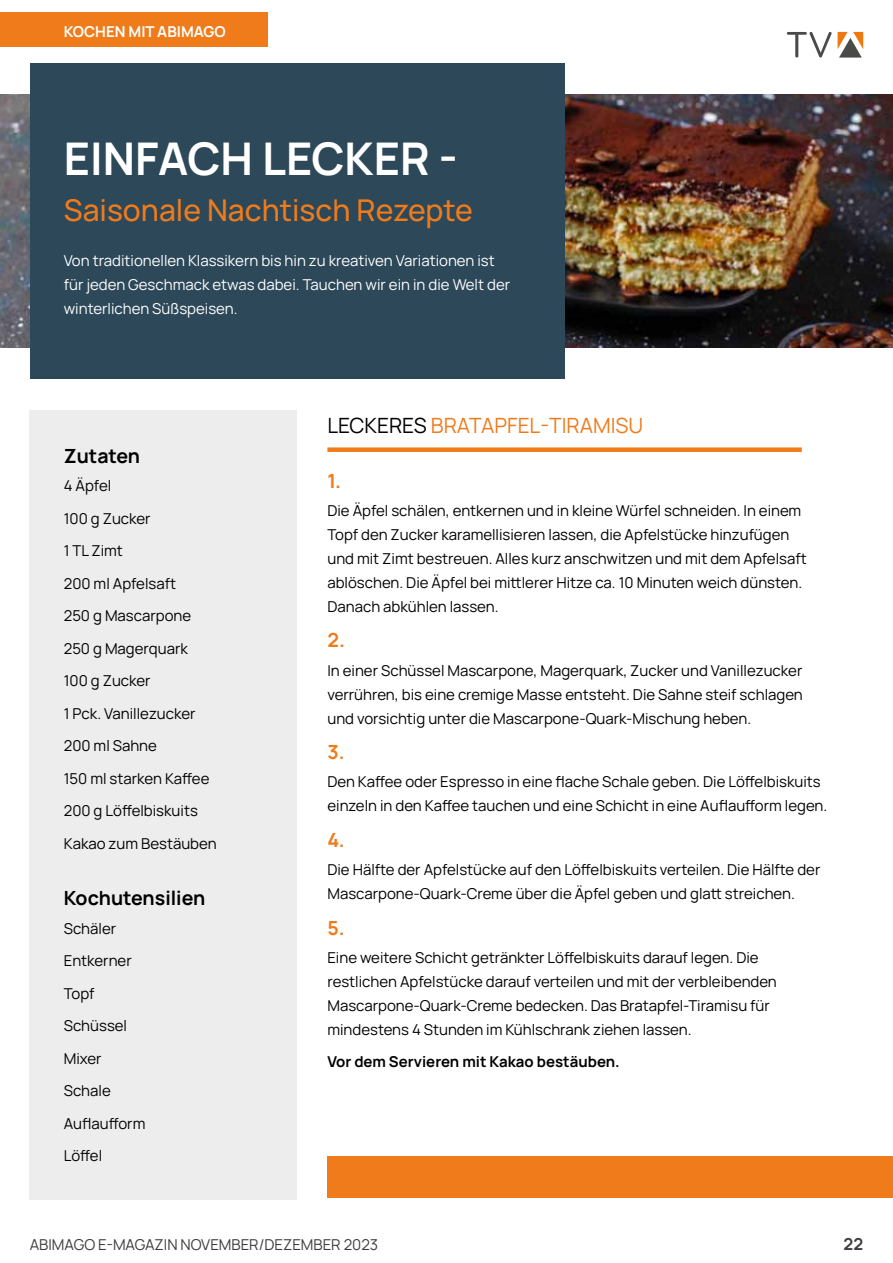
<style>
.page{position:relative;width:893px;height:1263px;background:#fff}
.page>*{position:absolute;margin:0;border:0;box-sizing:border-box;transform-origin:0 0}
.t1{font:700 45px "Manrope";color:#fff}
.t2{font:500 30px "Manrope";color:#ef7b1b}
.t3{font:21px "Manrope";color:#ef7b1b}
.t4{font:700 19.5px "Manrope";color:#000}
.t5{font:700 19.5px "Manrope";color:#ef7b1b}
.t6{font:700 16.5px "Manrope";color:#3c3c3b}
.t7{font:15px/32.5px "Manrope";color:#000}
.t8{font:15px/24px "Manrope";color:#fff}
.t9{font:15px "Manrope";color:#3c3c3b}
.t10{font:700 15px "Manrope";color:#000}
.t11{font:700 15px "Manrope";color:#fff}
.s1{color:#000}
</style>
<div class="page">
<svg style="left:787px;top:32px;width:45px;height:26px"></svg>
<svg style="left:838px;top:32px;width:25px;height:26px"></svg>
<img style="left:0;top:95px;width:893px;height:252px">
<div style="left:30px;top:63px;width:535px;height:316px;background:#2c4859"></div>
<div style="left:30px;top:410px;width:267px;height:790px;background:#ededed"></div>
<div style="left:327px;top:1157px;width:566px;height:41px;background:#ef7b1b"></div>
<div style="left:327px;top:447px;width:475px;height:5px;background:#ef7b1b"></div>
<div style="left:0;top:13px;width:268px;height:34px;background:#ef7b1b"></div>
<p class="t11" style="left:64px;top:21px;width:164px">KOCHEN MIT ABIMAGO</p>
<h1 class="t1" style="left:64px;top:127px;width:395px">EINFACH LECKER -</h1>
<h2 class="t2" style="left:64px;top:189px;width:411px">Saisonale Nachtisch Rezepte</h2>
<p class="t8" style="left:64px;top:248px;width:448px">Von traditionellen Klassikern bis hin zu kreativen Variationen ist für jeden Geschmack etwas dabei. Tauchen wir ein in die Welt der winterlichen Süßspeisen.</p>
<h3 class="t4" style="left:64px;top:442px;width:78px">Zutaten</h3>
<p class="t7" style="left:64px;top:469px;width:154px">4 Äpfel<br>100 g Zucker<br>1 TL Zimt<br>200 ml Apfelsaft<br>250 g Mascarpone<br>250 g Magerquark<br>100 g Zucker<br>1 Pck. Vanillezucker<br>200 ml Sahne<br>150 ml starken Kaffee<br>200 g Löffelbiskuits<br>Kakao zum Bestäuben</p>
<h3 class="t4" style="left:64px;top:885px;width:143px">Kochutensilien</h3>
<p class="t7" style="left:64px;top:911px;width:83px">Schäler<br>Entkerner<br>Topf<br>Schüssel<br>Mixer<br>Schale<br>Auflaufform<br>Löffel</p>
<h3 class="t3" style="left:327px;top:410px;width:317px"><span class="s1">LECKERES</span> BRATAPFEL-TIRAMISU</h3>
<h3 class="t5" style="left:327px;top:467px;width:15px">1.</h3>
<p class="t7" style="left:327px;top:498px;width:481px;line-height:24px">Die Äpfel schälen, entkernen und in kleine Würfel schneiden. In einem Topf den Zucker karamellisieren lassen, die Apfelstücke hinzufügen und mit Zimt bestreuen. Alles kurz anschwitzen und mit dem Apfelsaft ablöschen. Die Äpfel bei mittlerer Hitze ca. 10 Minuten weich dünsten.<br>Danach abkühlen lassen.</p>
<h3 class="t5" style="left:327px;top:626px;width:19px">2.</h3>
<p class="t7" style="left:327px;top:657px;width:477px;line-height:24px;text-align:justify">In einer Schüssel Mascarpone, Magerquark, Zucker und Vanillezucker verrühren, bis eine cremige Masse entsteht. Die Sahne steif schlagen und vorsichtig unter die Mascarpone-Quark-Mischung heben.</p>
<h3 class="t5" style="left:327px;top:738px;width:19px">3.</h3>
<p class="t7" style="left:327px;top:769px;width:501px;line-height:24px">Den Kaffee oder Espresso in eine flache Schale geben. Die Löffelbiskuits einzeln in den Kaffee tauchen und eine Schicht in eine Auflaufform legen.</p>
<h3 class="t5" style="left:327px;top:826px;width:19px">4.</h3>
<p class="t7" style="left:327px;top:857px;width:494px;line-height:24px">Die Hälfte der Apfelstücke auf den Löffelbiskuits verteilen. Die Hälfte der<br>Mascarpone-Quark-Creme über die Äpfel geben und glatt streichen.</p>
<h3 class="t5" style="left:327px;top:914px;width:19px">5.</h3>
<p class="t7" style="left:327px;top:945px;width:451px;line-height:24px">Eine weitere Schicht getränkter Löffelbiskuits darauf legen. Die restlichen Apfelstücke darauf verteilen und mit der verbleibenden Mascarpone-Quark-Creme bedecken. Das Bratapfel-Tiramisu für mindestens 4 Stunden im Kühlschrank ziehen lassen.</p>
<p class="t10" style="left:327px;top:1051px;width:294px">Vor dem Servieren mit Kakao bestäuben.</p>
<p class="t9" style="left:30px;top:1234px;width:350px">ABIMAGO E-MAGAZIN NOVEMBER/DEZEMBER 2023</p>
<p class="t6" style="left:843px;top:1232px;width:21px">22</p>
</div>
